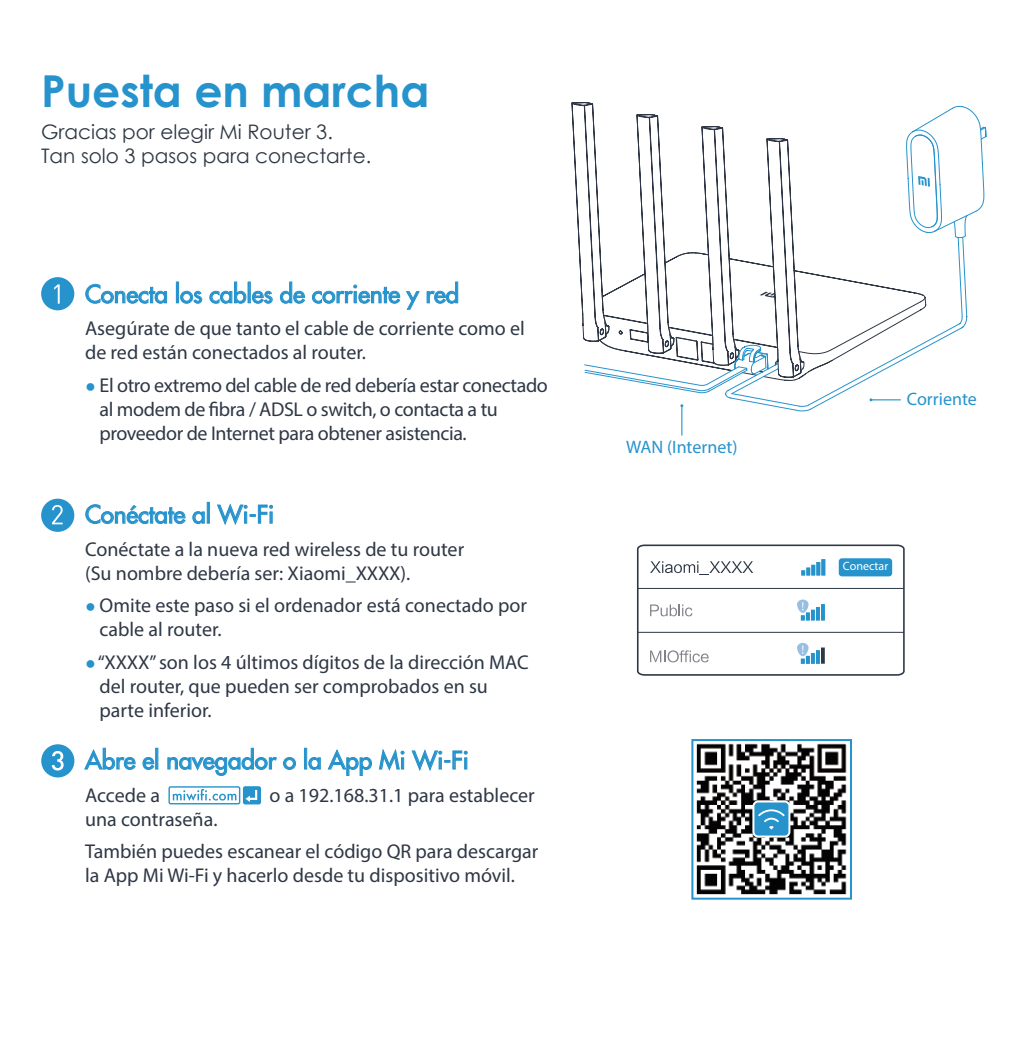
<style>
.page{position:relative;width:1021px;height:1055px;background:#fff}
.page>*{position:absolute;margin:0;border:0;box-sizing:border-box;transform-origin:0 0}
.t1{font:700 44px "Century Gothic";color:#2693cc}
.t2{font:500 24px "Futura Std";color:#2693cc}
.t3{font:20px/24px "Myriad Pro";color:#2e3745}
.t4{font:20px/24px "Myriad Pro";letter-spacing:-.02em;color:#2e3745}
.t5{font:20px/24px "Century Gothic";color:#2e3745}
.t6{font:18px "Myriad Pro";color:#2693cc}
.t7{font:12px "Myriad Pro";color:#fff}
.s1{font-family:"Arial";font-size:18px;color:#2693cc}
</style>
<div class="page">
<div style="left:41px;top:277px;width:33px;height:33px;background:#2693cc;border-radius:50%"></div>
<svg style="left:54px;top:284px;width:6px;height:20px"></svg>
<div style="left:41px;top:498px;width:33px;height:34px;background:#2693cc;border-radius:50%"></div>
<svg style="left:52px;top:505px;width:11px;height:19px"></svg>
<div style="left:41px;top:744px;width:33px;height:33px;background:#2693cc;border-radius:50%"></div>
<svg style="left:52px;top:751px;width:12px;height:19px"></svg>
<svg style="left:691px;top:739px;width:161px;height:161px"></svg>
<svg style="left:571px;top:102px;width:23px;height:232px"></svg>
<hr style="left:681px;top:405px;width:1px;height:30px;background:#2693cc">
<svg style="left:583px;top:105px;width:404px;height:307px"></svg>
<svg style="left:636px;top:544px;width:269px;height:132px"></svg>
<div style="left:838px;top:558px;width:54px;height:18px;background:#2693cc;border-radius:3px"></div>
<svg style="left:85px;top:284px;width:15px;height:19px"></svg>
<div style="left:101px;top:291px;width:13px;height:12px;border:1px solid #2693cc;border-radius:50%"></div>
<div style="left:103px;top:293px;width:8px;height:8px;border:1px solid #2693cc;border-radius:50%"></div>
<svg style="left:115px;top:287px;width:52px;height:16px"></svg>
<div style="left:176px;top:282px;width:3px;height:21px;border:1px solid #2693cc"></div>
<div style="left:180px;top:291px;width:13px;height:12px;border:1px solid #2693cc;border-radius:50%"></div>
<div style="left:183px;top:293px;width:8px;height:8px;border:1px solid #2693cc;border-radius:50%"></div>
<svg style="left:193px;top:291px;width:9px;height:12px"></svg>
<svg style="left:209px;top:281px;width:37px;height:22px"></svg>
<svg style="left:252px;top:291px;width:20px;height:12px"></svg>
<svg style="left:280px;top:281px;width:25px;height:22px"></svg>
<svg style="left:312px;top:291px;width:10px;height:12px"></svg>
<div style="left:323px;top:291px;width:12px;height:12px;border:1px solid #2693cc;border-radius:50%"></div>
<div style="left:325px;top:293px;width:8px;height:8px;border:1px solid #2693cc;border-radius:50%"></div>
<svg style="left:336px;top:285px;width:64px;height:18px"></svg>
<svg style="left:406px;top:291px;width:13px;height:19px"></svg>
<svg style="left:427px;top:281px;width:31px;height:22px"></svg>
<svg style="left:85px;top:504px;width:15px;height:20px"></svg>
<div style="left:101px;top:511px;width:13px;height:13px;border:1px solid #2693cc;border-radius:50%"></div>
<div style="left:103px;top:513px;width:8px;height:8px;border:1px solid #2693cc;border-radius:50%"></div>
<svg style="left:115px;top:505px;width:70px;height:19px"></svg>
<svg style="left:192px;top:511px;width:13px;height:13px"></svg>
<div style="left:207px;top:502px;width:3px;height:21px;border:1px solid #2693cc"></div>
<svg style="left:217px;top:503px;width:56px;height:22px"></svg>
<svg style="left:84px;top:747px;width:52px;height:22px"></svg>
<svg style="left:143px;top:757px;width:11px;height:12px"></svg>
<div style="left:155px;top:748px;width:3px;height:21px;border:1px solid #2693cc"></div>
<svg style="left:167px;top:747px;width:87px;height:29px"></svg>
<div style="left:255px;top:757px;width:12px;height:12px;border:1px solid #2693cc;border-radius:50%"></div>
<div style="left:257px;top:759px;width:8px;height:8px;border:1px solid #2693cc;border-radius:50%"></div>
<svg style="left:269px;top:757px;width:8px;height:12px"></svg>
<div style="left:283px;top:757px;width:13px;height:12px;border:1px solid #2693cc;border-radius:50%"></div>
<div style="left:285px;top:759px;width:8px;height:8px;border:1px solid #2693cc;border-radius:50%"></div>
<div style="left:304px;top:748px;width:3px;height:21px;border:1px solid #2693cc"></div>
<svg style="left:308px;top:757px;width:13px;height:12px"></svg>
<svg style="left:328px;top:749px;width:44px;height:27px"></svg>
<svg style="left:379px;top:749px;width:25px;height:21px"></svg>
<svg style="left:411px;top:749px;width:56px;height:22px"></svg>
<div style="left:168px;top:786px;width:72px;height:18px;border:1px solid #2693cc;border-radius:2px"></div>
<svg style="left:173px;top:789px;width:63px;height:11px"></svg>
<svg style="left:244px;top:787px;width:16px;height:16px"></svg>
<div style="left:243px;top:786px;width:18px;height:18px;border:1px solid #2693cc;border-radius:2px"></div>
<svg style="left:245px;top:790px;width:12px;height:12px"></svg>
<h1 class="t1" style="left:41px;top:57px;width:390px">Puesta en marcha</h1>
<p class="t5" style="left:41px;top:120px;width:331px">Gracias por elegir Mi Router 3.<br>Tan solo 3 pasos para conectarte.</p>
<p class="t2" style="left:85px;top:279px;width:375px">Conecta los cables de corriente y red</p>
<p class="t3" style="left:85px;top:316px;width:441px">Asegúrate de que tanto el cable de corriente como el de red están conectados al router.</p>
<p class="t4" style="left:100px;top:373px;width:450px;text-indent:-14px"><span class="s1">●</span> El otro extremo del cable de red debería estar conectado al modem de fibra / ADSL o switch, o contacta a tu proveedor de Internet para obtener asistencia.</p>
<p class="t2" style="left:85px;top:499px;width:190px">Conéctate al Wi-Fi</p>
<p class="t3" style="left:85px;top:536px;width:380px">Conéctate a la nueva red wireless de tu router (Su nombre debería ser: Xiaomi_XXXX).</p>
<p class="t3" style="left:100px;top:593px;width:429px;text-indent:-14px"><span class="s1">●</span> Omite este paso si el ordenador está conectado por cable al router.</p>
<p class="t3" style="left:100px;top:649px;width:430px;text-indent:-14px"><span class="s1">●</span>“XXXX” son los 4 últimos dígitos de la dirección MAC del router, que pueden ser comprobados en su parte inferior.</p>
<p class="t2" style="left:85px;top:745px;width:385px">Abre el navegador o la App Mi Wi-Fi</p>
<p class="t3" style="left:85px;top:782px;width:76px">Accede a</p>
<p class="t3" style="left:269px;top:782px;width:267px">o a 192.168.31.1 para establecer</p>
<p class="t3" style="left:85px;top:802px;width:455px;line-height:32.4px">una contraseña.<br>También puedes escanear el código QR para descargar</p>
<p class="t3" style="left:85px;top:863px;width:431px">la App Mi Wi-Fi y hacerlo desde tu dispositivo móvil.</p>
<p class="t6" style="left:626px;top:436px;width:113px">WAN (Internet)</p>
<p class="t6" style="left:906px;top:388px;width:72px">Corriente</p>
<p class="t7" style="left:842px;top:559px;width:47px">Conectar</p>
</div>
